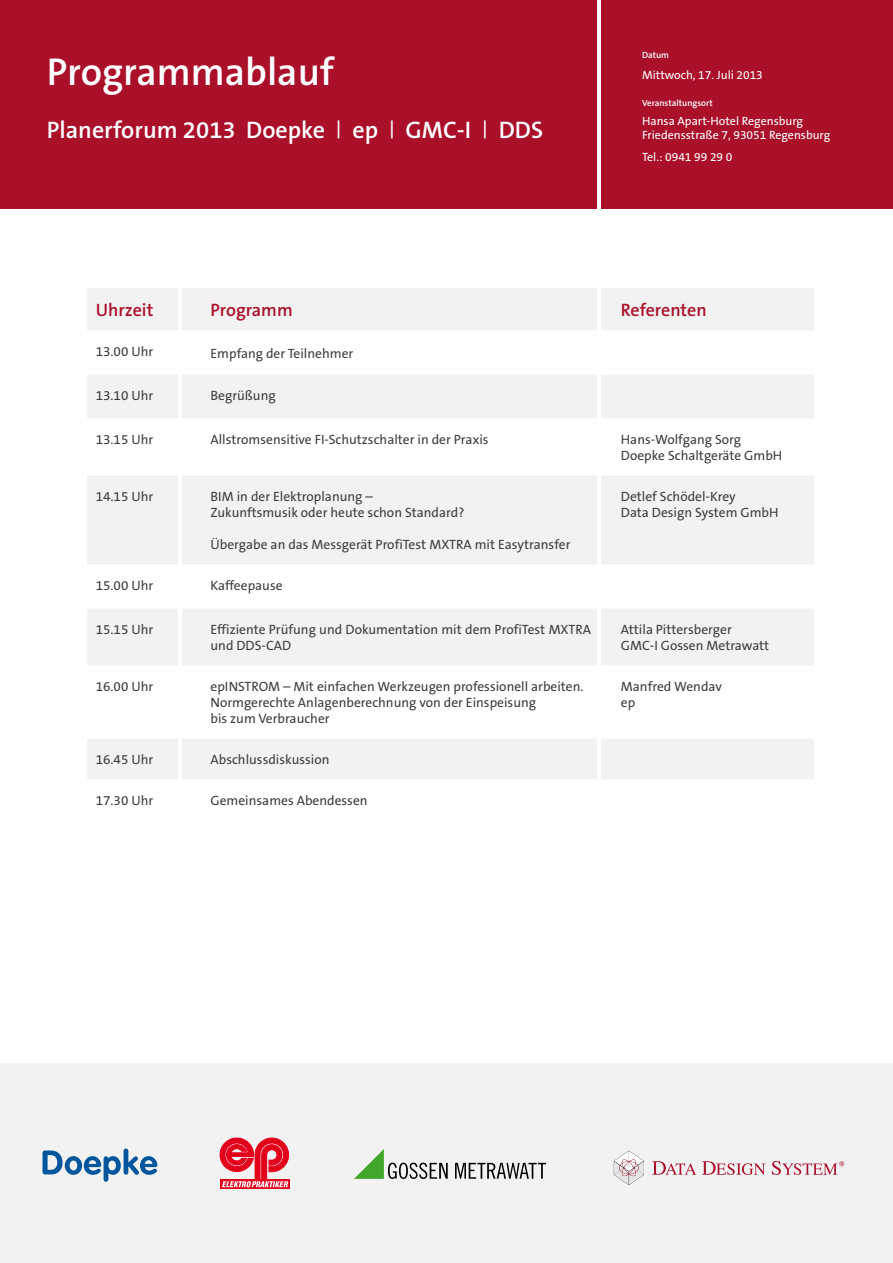
<style>
.page{position:relative;width:893px;height:1263px;background:#fff}
.page>*{position:absolute;margin:0;border:0;box-sizing:border-box;transform-origin:0 0}
.t1{font:600 39px "The Sans B6";color:#fff}
.t2{font:600 24px "The Sans B6";color:#fff}
.t3{font:600 18px "The Sans B6";color:#ab102a}
.t4{font:13.5px/16.2px "The Sans B5 Plain";color:#3e3d40}
.t5{font:12px/14.4px "The Sans B5 Plain";color:#fff}
.t6{font:600 9px "The Sans B6";color:#fff}
</style>
<div class="page">
<div style="left:596px;top:0;width:297px;height:208px;background:#ab102a"></div>
<div style="left:0;top:0;width:617px;height:208px;background:#ab102a"></div>
<svg style="left:87px;top:288px;width:727px;height:491px;fill:#f2f2f3"></svg>
<hr style="left:612px;top:418px;width:1px;height:57px;background:#fff">
<hr style="left:612px;top:565px;width:1px;height:44px;background:#fff">
<hr style="left:612px;top:665px;width:1px;height:74px;background:#fff">
<hr style="left:597px;top:0;width:4px;height:878px;background:#fff">
<hr style="left:179px;top:233px;width:3px;height:647px;background:#fff">
<div style="left:0;top:1063px;width:893px;height:200px;background:#f2f2f3"></div>
<svg style="left:614px;top:1151px;width:30px;height:34px"></svg>
<svg style="left:652px;top:1161px;width:44px;height:14px"></svg>
<svg style="left:702px;top:1161px;width:63px;height:14px"></svg>
<svg style="left:772px;top:1161px;width:72px;height:14px"></svg>
<svg style="left:455px;top:1163px;width:91px;height:16px"></svg>
<svg style="left:354px;top:1149px;width:94px;height:30px"></svg>
<svg style="left:43px;top:1148px;width:114px;height:34px"></svg>
<svg style="left:220px;top:1180px;width:70px;height:9px"></svg>
<svg style="left:219px;top:1137px;width:70px;height:50px"></svg>
<h1 class="t1" style="left:47px;top:52px;width:289px">Programmablauf</h1>
<h2 class="t2" style="left:47px;top:117px;width:498px">Planerforum 2013 Doepke <sup>|</sup> ep <sup>|</sup> GMC-I <sup>|</sup> DDS</h2>
<p class="t6" style="left:642px;top:50px;width:29px">Datum</p>
<p class="t5" style="left:642px;top:68px;width:122px">Mittwoch, 17. Juli 2013</p>
<p class="t6" style="left:642px;top:98px;width:72px">Veranstaltungsort</p>
<p class="t5" style="left:642px;top:114px;width:190px">Hansa Apart-Hotel Regensburg<br>Friedensstraße 7, 93051 Regensburg</p>
<p class="t5" style="left:642px;top:151px;width:92px">Tel.: 0941 99 29 0</p>
<h3 class="t3" style="left:96px;top:300px;width:59px">Uhrzeit</h3>
<h3 class="t3" style="left:210px;top:300px;width:84px">Programm</h3>
<h3 class="t3" style="left:621px;top:300px;width:87px">Referenten</h3>
<p class="t4" style="left:96px;top:344px;width:59px">13.00 Uhr</p>
<p class="t4" style="left:210px;top:345px;width:144px">Empfang der Teilnehmer</p>
<p class="t4" style="left:96px;top:388px;width:59px">13.10 Uhr</p>
<p class="t4" style="left:210px;top:388px;width:67px">Begrüßung</p>
<p class="t4" style="left:96px;top:432px;width:59px">13.15 Uhr</p>
<p class="t4" style="left:210px;top:432px;width:280px">Allstromsensitive FI-Schutzschalter in der Praxis</p>
<p class="t4" style="left:621px;top:432px;width:163px">Hans-Wolfgang Sorg<br>Doepke Schaltgeräte GmbH</p>
<p class="t4" style="left:96px;top:489px;width:59px">14.15 Uhr</p>
<p class="t4" style="left:210px;top:489px;width:255px">BIM in der Elektroplanung –<br>Zukunftsmusik oder heute schon Standard?</p>
<p class="t4" style="left:210px;top:537px;width:361px">Übergabe an das Messgerät ProfiTest MXTRA mit Easytransfer</p>
<p class="t4" style="left:621px;top:489px;width:159px">Detlef Schödel-Krey<br>Data Design System GmbH</p>
<p class="t4" style="left:96px;top:578px;width:59px">15.00 Uhr</p>
<p class="t4" style="left:210px;top:578px;width:74px">Kaffeepause</p>
<p class="t4" style="left:96px;top:622px;width:59px">15.15 Uhr</p>
<p class="t4" style="left:210px;top:622px;width:382px">Effiziente Prüfung und Dokumentation mit dem ProfiTest MXTRA und DDS-CAD</p>
<p class="t4" style="left:621px;top:622px;width:150px">Attila Pittersberger<br>GMC-I Gossen Metrawatt</p>
<p class="t4" style="left:96px;top:679px;width:59px">16.00 Uhr</p>
<p class="t4" style="left:210px;top:679px;width:375px">epINSTROM – Mit einfachen Werkzeugen professionell arbeiten.<br>Normgerechte Anlagenberechnung von der Einspeisung<br>bis zum Verbraucher</p>
<p class="t4" style="left:621px;top:679px;width:103px">Manfred Wendav ep</p>
<p class="t4" style="left:96px;top:752px;width:59px">16.45 Uhr</p>
<p class="t4" style="left:210px;top:752px;width:121px">Abschlussdiskussion</p>
<p class="t4" style="left:96px;top:792px;width:59px">17.30 Uhr</p>
<p class="t4" style="left:210px;top:792px;width:159px">Gemeinsames Abendessen</p>
</div>
